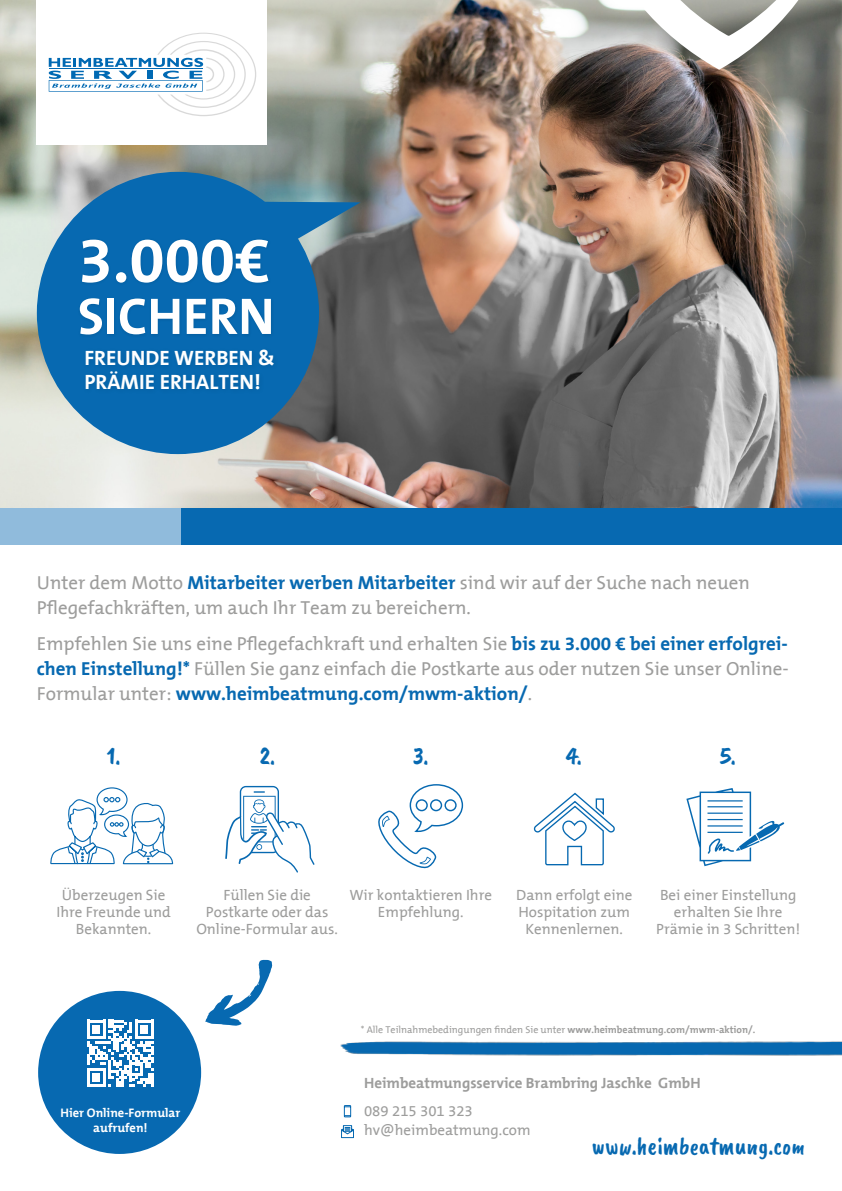
<style>
.page{position:relative;width:842px;height:1191px;background:#fff}
.page>*{position:absolute;margin:0;border:0;box-sizing:border-box;transform-origin:0 0}
.t1{font:700 64px "The Mix B7";color:#fff}
.t2{font:700 52px "The Mix B7";color:#fff}
.t3{font:25.2px "Caveat Brush";color:#0769b1}
.t4{font:25px "Caveat Brush";color:#0769b1}
.t5{font:700 21px/24.2px "The Mix B7";color:#fff}
.t6{font:19px/25px "The Mix B5 Plain";color:#9d9d9c}
.t7{font:700 19px "The Mix B7";color:#0769b1}
.t8{font:15px/17px "The Mix B5 Plain";color:#9d9d9c;text-align:center}
.t9{font:700 15px "The Mix B7";color:#9d9d9c}
.t10{font:700 12.5px/14.7px "The Mix B7";color:#fff;text-align:center}
.t11{font:10px "The Mix B5 Plain";color:#9d9d9c}
.s1{font-family:"The Mix B7";font-weight:700;color:#0769b1}
.s2{font-family:"The Mix B5 Plain";font-weight:400;color:#9d9d9c}
.s3{font-family:"The Mix B7";font-weight:700}
</style>
<div class="page">
<div style="left:0;top:507px;width:659px;height:37px;background:#90bbdc"></div>
<div style="left:182px;top:507px;width:660px;height:37px;background:#0769b1"></div>
<img style="left:0;top:0;width:842px;height:507px">
<svg style="left:630px;top:0;width:175px;height:70px"></svg>
<div style="left:37px;top:0;width:230px;height:145px;background:#fff"></div>
<svg style="left:49px;top:33px;width:207px;height:83px"></svg>
<svg style="left:344px;top:1105px;width:7px;height:12px"></svg>
<svg style="left:341px;top:1125px;width:13px;height:13px"></svg>
<svg style="left:50px;top:787px;width:124px;height:78px"></svg>
<svg style="left:686px;top:788px;width:98px;height:78px"></svg>
<svg style="left:225px;top:786px;width:90px;height:86px"></svg>
<svg style="left:378px;top:784px;width:86px;height:85px"></svg>
<svg style="left:533px;top:792px;width:82px;height:74px"></svg>
<div style="left:38px;top:991px;width:163px;height:163px;background:#0769b1;border-radius:50%"></div>
<svg style="left:87px;top:1019px;width:66px;height:67px"></svg>
<svg style="left:205px;top:959px;width:67px;height:66px"></svg>
<img style="left:340px;top:1041px;width:502px;height:15px">
<div style="left:37px;top:172px;width:282px;height:282px;background:#0769b1;border-radius:50%"></div>
<svg style="left:266px;top:202px;width:95px;height:43px"></svg>
<div style="left:78px;top:237px;width:197px;height:101px;background:#000;opacity:.1"></div>
<div style="left:82px;top:346px;width:197px;height:49px;background:#0666ac"></div>
<h1 class="t1" style="left:78px;top:227px;width:194px">3.000€</h1>
<h2 class="t2" style="left:78px;top:289px;width:198px">SICHERN</h2>
<p class="t5" style="left:84px;top:347px;width:192px">FREUNDE WERBEN &amp;<br>PRÄMIE ERHALTEN!</p>
<p class="t6" style="left:37px;top:570px;width:715px">Unter dem Motto <span class="s1">Mitarbeiter werben Mitarbeiter</span> sind wir auf der Suche nach neuen<br>Pflegefachkräften, um auch Ihr Team zu bereichern.</p>
<p class="t6" style="left:37px;top:632px;width:753px">Empfehlen Sie uns eine Pflegefachkraft und erhalten Sie <span class="s1">bis zu 3.000 € bei einer erfolgrei&shy;chen Einstellung!*</span> Füllen Sie ganz einfach die Postkarte aus oder nutzen Sie unser Online-</p>
<p class="t7" style="left:37px;top:683px;width:497px"><span class="s2">Formular unter:</span> www.heimbeatmung.com/mwm-aktion/<span class="s2">.</span></p>
<h3 class="t4" style="left:107px;top:741px;width:15px">1.</h3>
<h3 class="t4" style="left:260px;top:741px;width:17px">2.</h3>
<h3 class="t4" style="left:413px;top:741px;width:17px">3.</h3>
<h3 class="t4" style="left:566px;top:741px;width:17px">4.</h3>
<h3 class="t4" style="left:720px;top:741px;width:17px">5.</h3>
<p class="t8" style="left:56px;top:887px;width:116px">Überzeugen Sie<br>Ihre Freunde und<br>Bekannten.</p>
<p class="t8" style="left:196px;top:886px;width:143px">Füllen Sie die<br>Postkarte oder das<br>Online-Formular aus.</p>
<p class="t8" style="left:349px;top:886px;width:144px">Wir kontaktieren Ihre<br>Empfehlung.</p>
<p class="t8" style="left:516px;top:886px;width:118px">Dann erfolgt eine<br>Hospitation zum<br>Kennenlernen.</p>
<p class="t8" style="left:656px;top:886px;width:146px">Bei einer Einstellung erhalten Sie Ihre<br>Prämie in 3 Schritten!</p>
<p class="t10" style="left:61px;top:1105px;width:121px">Hier Online-Formular aufrufen!</p>
<p class="t11" style="left:361px;top:1024px;width:396px">* Alle Teilnahmebedingungen finden Sie unter <span class="s3">www.heimbeatmung.com/mwm-aktion/.</span></p>
<p class="t9" style="left:364px;top:1075px;width:338px">Heimbeatmungsservice Brambring Jaschke GmbH</p>
<p class="t8" style="left:364px;top:1102px;width:168px;line-height:18.9px;text-align:left">089 215 301 323 hv@heimbeatmung.com</p>
<h3 class="t3" style="left:592px;top:1130px;width:215px">www.heimbeatmung.com</h3>
</div>
